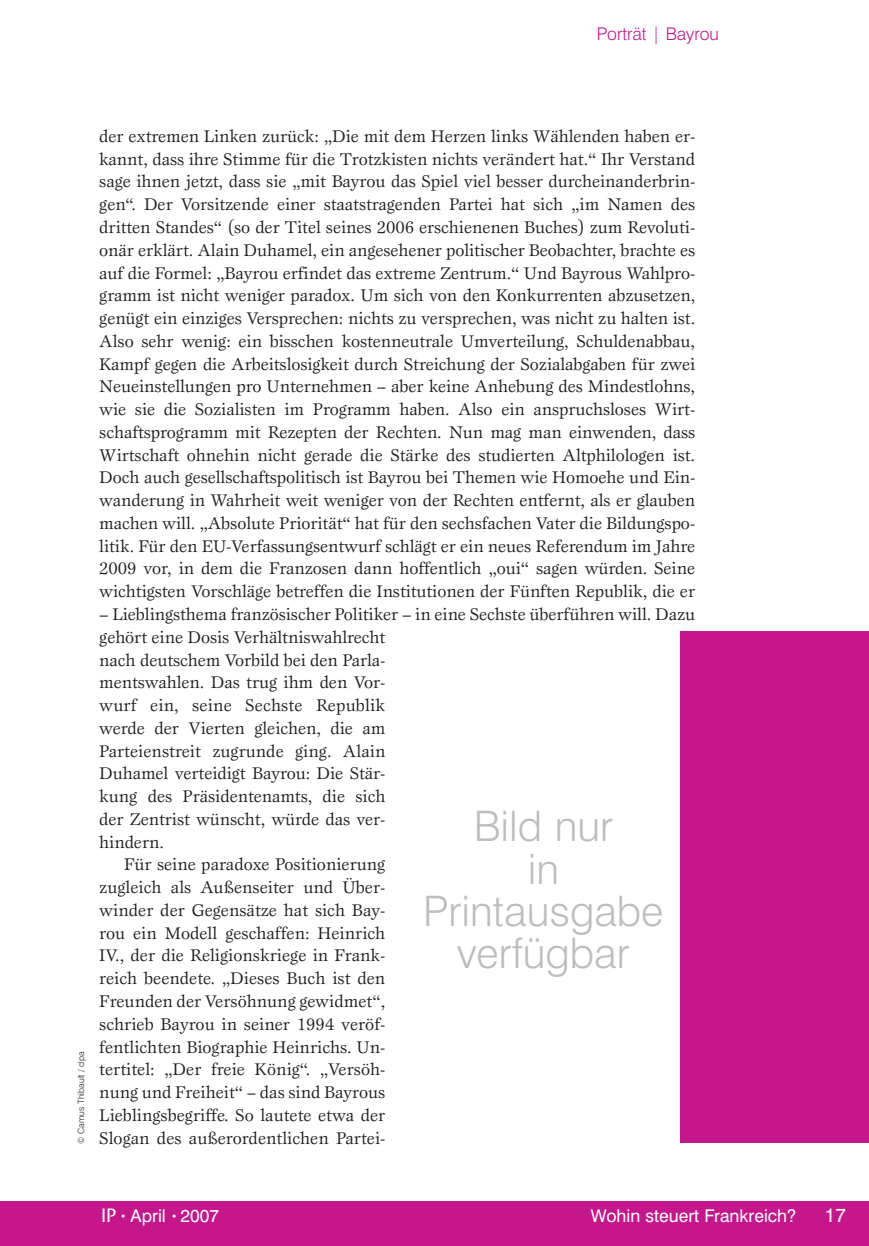
<style>
.page{position:relative;width:869px;height:1246px;background:#fff}
.page>*{position:absolute;margin:0;border:0;box-sizing:border-box;transform-origin:0 0}
.t1{font:300 42px/42px "Swiss 721 BT";color:#bcbdc0;text-align:center}
.t2{font:19.25px "Swiss 721 BT";color:#fff}
.t3{font:17.5px/22.8px "Esprit";color:#231f20;text-align:justify}
.t4{font:17.5px "Swiss 721 BT";color:#fff}
.t5{font:300 17.5px "Swiss 721 BT";color:#c5168c}
.t6{font:300 8.75px "Swiss 721 BT";color:#231f20}
.s1{font-family:"ITC Stone Sans";font-weight:500;font-size:19.25px}
.s2{font-size:10.5px}
</style>
<div class="page">
<div style="left:0;top:1200px;width:868px;height:45px;background:#c5168c"></div>
<div style="left:680px;top:631px;width:188px;height:511px;background:#c5168c"></div>
<p class="t5" style="left:596px;top:23px;width:124px">Porträt | Bayrou</p>
<p class="t6" style="left:76px;top:1143px;width:93px;rotate:-90deg">© Camus Thibault / dpa</p>
<p class="t3" style="left:99px;top:124px;width:597px">der extremen Linken zurück: „Die mit dem Herzen links Wählenden haben er&shy;kannt, dass ihre Stimme für die Trotzkisten nichts verändert hat.“ Ihr Verstand sage ihnen jetzt, dass sie „mit Bayrou das Spiel viel besser durcheinanderbrin&shy;gen“. Der Vorsitzende einer staatstragenden Partei hat sich „im Namen des dritten Standes“ (so der Titel seines 2006 erschienenen Buches) zum Revoluti&shy;onär erklärt. Alain Duhamel, ein angesehener politischer Beobachter, brachte es auf die Formel: „Bayrou erfindet das extreme Zentrum.“ Und Bayrous Wahlpro&shy;gramm ist nicht weniger paradox. Um sich von den Konkurrenten abzusetzen, genügt ein einziges Versprechen: nichts zu versprechen, was nicht zu halten ist.<br>Also sehr wenig: ein bisschen kostenneutrale Umverteilung, Schuldenabbau, Kampf gegen die Arbeitslosigkeit durch Streichung der Sozialabgaben für zwei Neueinstellungen pro Unternehmen – aber keine Anhebung des Mindestlohns, wie sie die Sozialisten im Programm haben. Also ein anspruchsloses Wirt&shy;schaftsprogramm mit Rezepten der Rechten. Nun mag man einwenden, dass Wirtschaft ohnehin nicht gerade die Stärke des studierten Altphilologen ist.<br>Doch auch gesellschaftspolitisch ist Bayrou bei Themen wie Homoehe und Ein&shy;wanderung in Wahrheit weit weniger von der Rechten entfernt, als er glauben machen will. „Absolute Priorität“ hat für den sechsfachen Vater die Bildungspo&shy;litik. Für den EU-Verfassungsentwurf schlägt er ein neues Referendum im Jahre 2009 vor, in dem die Franzosen dann hoffentlich „oui“ sagen würden. Seine wichtigsten Vorschläge betreffen die Institutionen der Fünften Republik, die er</p>
<p class="t3" style="left:99px;top:602px;width:597px">– Lieblingsthema französischer Politiker – in eine Sechste überführen will. Dazu</p>
<p class="t3" style="left:99px;top:625px;width:287px">gehört eine Dosis Verhältniswahlrecht</p>
<p class="t3" style="left:99px;top:648px;width:287px">nach deutschem Vorbild bei den Parla-</p>
<p class="t3" style="left:99px;top:670px;width:287px">mentswahlen. Das trug ihm den Vor-</p>
<p class="t3" style="left:99px;top:693px;width:287px">wurf ein, seine Sechste Republik</p>
<p class="t3" style="left:99px;top:716px;width:287px">werde der Vierten gleichen, die am</p>
<p class="t3" style="left:99px;top:739px;width:287px">Parteienstreit zugrunde ging. Alain</p>
<p class="t3" style="left:99px;top:761px;width:287px">Duhamel verteidigt Bayrou: Die Stär-</p>
<p class="t3" style="left:99px;top:784px;width:287px">kung des Präsidentenamts, die sich</p>
<p class="t3" style="left:99px;top:807px;width:287px">der Zentrist wünscht, würde das ver-</p>
<p class="t3" style="left:99px;top:830px;width:66px">hindern.</p>
<p class="t3" style="left:124px;top:852px;width:262px">Für seine paradoxe Positionierung</p>
<p class="t3" style="left:99px;top:875px;width:287px">zugleich als Außenseiter und Über-</p>
<p class="t3" style="left:99px;top:898px;width:287px">winder der Gegensätze hat sich Bay-</p>
<p class="t3" style="left:99px;top:921px;width:287px">rou ein Modell geschaffen: Heinrich</p>
<p class="t3" style="left:99px;top:943px;width:287px">IV., der die Religionskriege in Frank-</p>
<p class="t3" style="left:99px;top:966px;width:287px">reich beendete. „Dieses Buch ist den</p>
<p class="t3" style="left:99px;top:989px;width:287px">Freunden der Versöhnung gewidmet“,</p>
<p class="t3" style="left:99px;top:1012px;width:287px">schrieb Bayrou in seiner 1994 veröf-</p>
<p class="t3" style="left:99px;top:1034px;width:287px">fentlichten Biographie Heinrichs. Un-</p>
<p class="t3" style="left:99px;top:1057px;width:287px">tertitel: „Der freie König“. „Versöh-</p>
<p class="t3" style="left:99px;top:1080px;width:287px">nung und Freiheit“ – das sind Bayrous</p>
<p class="t3" style="left:99px;top:1103px;width:287px">Lieblingsbegriffe. So lautete etwa der</p>
<h1 class="t1" style="left:423px;top:805px;width:242px">Bild nur<br>in<br>Printausgabe verfügbar</h1>
<p class="t3" style="left:99px;top:1125px;width:287px">Slogan des außerordentlichen Partei-</p>
<p class="t4" style="left:101px;top:1204px;width:119px"><span class="s1">IP</span> <span class="s2">•</span> April <span class="s2">•</span> 2007</p>
<p class="t4" style="left:590px;top:1204px;width:207px">Wohin steuert Frankreich?</p>
<p class="t2" style="left:824px;top:1202px;width:23px">17</p>
</div>
